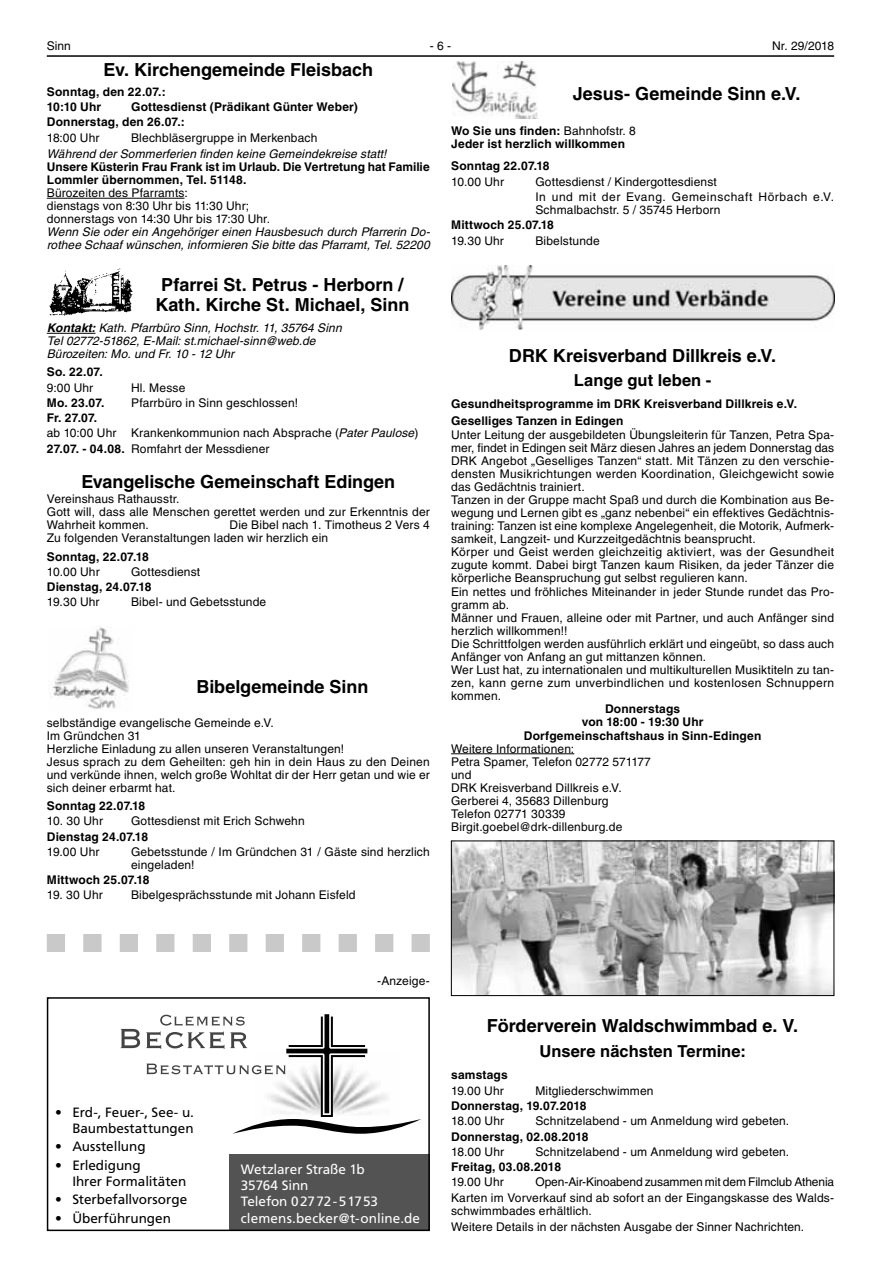
<style>
.page{position:relative;width:881px;height:1263px;background:#fff}
.page>*{position:absolute;margin:0;border:0;box-sizing:border-box;transform-origin:0 0}
.t1{font:700 18px/19.5px "Helvetica LT";color:#000;text-align:center}
.t2{font:700 16.5px "Helvetica LT";color:#000}
.t3{font:13.5px/16.2px "Frutiger";letter-spacing:-.005em;color:#000;text-align:right}
.t4{font:13.5px/16.2px "Frutiger";letter-spacing:-.005em;color:#fff}
.t5{font:12px/13px "Helvetica LT";letter-spacing:.015em;color:#000}
.t6{font:700 12px/13px "Helvetica LT";letter-spacing:.015em;color:#000}
.t7{font:italic 12px/12.9px "Helvetica LT";letter-spacing:.01em;color:#000}
.s1{font-weight:400}
.s2{font-weight:700}
.s3{font-style:italic}
</style>
<div class="page">
<hr style="left:47px;top:55px;width:786px;height:2px;background:#000">
<hr style="left:47px;top:198px;width:137px;height:1px;background:#000">
<hr style="left:47px;top:333px;width:48px;height:1px;background:#000">
<img style="left:49px;top:268px;width:84px;height:48px">
<img style="left:52px;top:627px;width:77px;height:82px">
<hr style="left:451px;top:753px;width:123px;height:1px;background:#000">
<img style="left:452px;top:62px;width:85px;height:57px">
<img style="left:451px;top:265px;width:382px;height:65px">
<img style="left:453px;top:843px;width:378px;height:151px">
<div style="left:451px;top:841px;width:382px;height:155px;border:1px solid #000"></div>
<div style="left:230px;top:1154px;width:199px;height:77px;background:#535353"></div>
<svg style="left:121px;top:1014px;width:300px;height:120px"></svg>
<div style="left:47px;top:997px;width:382px;height:234px;border:2px solid #000"></div>
<svg style="left:47px;top:934px;width:382px;height:18px"></svg>
<p class="t5" style="left:47px;top:39px;width:26px">Sinn</p>
<p class="t5" style="left:429px;top:39px;width:23px">-6-</p>
<p class="t5" style="left:771px;top:39px;width:63px">Nr. 29/2018</p>
<h1 class="t1" style="left:104px;top:61px;width:271px">Ev. Kirchengemeinde Fleisbach</h1>
<p class="t6" style="left:47px;top:85px;width:120px;line-height:15.3px">Sonntag, den 22.07.:<br>10:10 Uhr</p>
<h1 class="t1" style="left:572px;top:86px;width:229px">Jesus- Gemeinde Sinn e.V.</h1>
<p class="t6" style="left:451px;top:125px;width:186px">Wo Sie uns finden: <span class="s1">Bahnhofstr. 8<br></span>Jeder ist herzlich willkommen</p>
<p class="t6" style="left:451px;top:161px;width:100px">Sonntag 22.07.18</p>
<p class="t5" style="left:451px;top:175px;width:54px">10.00 Uhr</p>
<p class="t5" style="left:535px;top:174px;width:300px;line-height:15.3px">Gottesdienst / Kindergottesdienst<br>In und mit der Evang. Gemeinschaft Hörbach e.V.</p>
<p class="t5" style="left:535px;top:203px;width:186px">Schmalbachstr. 5 / 35745 Herborn</p>
<p class="t6" style="left:451px;top:220px;width:104px">Mittwoch 25.07.18</p>
<p class="t5" style="left:451px;top:234px;width:54px">19.30 Uhr</p>
<p class="t5" style="left:535px;top:234px;width:66px">Bibelstunde</p>
<p class="t6" style="left:47px;top:100px;width:312px;line-height:15.3px;text-indent:84px">Gottesdienst (Prädikant Günter Weber)<br>Donnerstag, den 26.07.:</p>
<p class="t5" style="left:47px;top:131px;width:54px">18:00 Uhr</p>
<p class="t5" style="left:131px;top:131px;width:188px">Blechbläsergruppe in Merkenbach</p>
<p class="t7" style="left:47px;top:148px;width:341px">Während der Sommerferien finden keine Gemeindekreise statt!</p>
<p class="t6" style="left:47px;top:162px;width:384px">Unsere Küsterin Frau Frank ist im Urlaub. Die Vertretung hat Familie<br>Lommler übernommen, Tel. 51148.</p>
<p class="t5" style="left:47px;top:186px;width:225px">Bürozeiten des Pfarramts:<br>dienstags von 8:30 Uhr bis 11:30 Uhr; donnerstags von 14:30 Uhr bis 17:30 Uhr.</p>
<p class="t7" style="left:47px;top:225px;width:384px">Wenn Sie oder ein Angehöriger einen Hausbesuch durch Pfarrerin Do&shy;rothee Schaaf wünschen, informieren Sie bitte das Pfarramt, Tel. 52200</p>
<h1 class="t1" style="left:155px;top:277px;width:255px">Pfarrei St. Petrus - Herborn /<br>Kath. Kirche St. Michael, Sinn</h1>
<p class="t7" style="left:47px;top:321px;width:296px"><span class="s2">Kontakt:</span> Kath. Pfarrbüro Sinn, Hochstr. 11, 35764 Sinn<br>Tel 02772-51862, E-Mail: st.michael-sinn@web.de<br>Bürozeiten: Mo. und Fr. 10 - 12 Uhr</p>
<p class="t6" style="left:47px;top:367px;width:57px">So. 22.07.</p>
<p class="t5" style="left:47px;top:381px;width:48px">9:00 Uhr</p>
<p class="t5" style="left:131px;top:381px;width:56px">Hl. Messe</p>
<p class="t6" style="left:47px;top:397px;width:59px">Mo. 23.07.</p>
<p class="t5" style="left:131px;top:396px;width:168px">Pfarrbüro in Sinn geschlossen!</p>
<p class="t5" style="left:47px;top:410px;width:373px;line-height:15.3px"><span class="s2">Fr. 27.07.<br></span>ab 10:00 Uhr Krankenkommunion nach Absprache (<span class="s3">Pater Paulose</span>)<br><span class="s2">27.07. - 04.08.</span> Romfahrt der Messdiener</p>
<h1 class="t1" style="left:81px;top:474px;width:315px">Evangelische Gemeinschaft Edingen</h1>
<p class="t5" style="left:47px;top:493px;width:384px">Vereinshaus Rathausstr.<br>Gott will, dass alle Menschen gerettet werden und zur Erkenntnis der<br>Wahrheit kommen.</p>
<h1 class="t1" style="left:509px;top:348px;width:269px">DRK Kreisverband Dillkreis e.V.</h1>
<h2 class="t2" style="left:573px;top:374px;width:139px">Lange gut leben -</h2>
<p class="t6" style="left:451px;top:396px;width:347px;line-height:17.4px">Gesundheitsprogramme im DRK Kreisverband Dillkreis e.V.<br>Geselliges Tanzen in Edingen</p>
<p class="t5" style="left:451px;top:428px;width:384px">Unter Leitung der ausgebildeten Übungsleiterin für Tanzen, Petra Spa&shy;mer, findet in Edingen seit März diesen Jahres an jedem Donnerstag das DRK Angebot „Geselliges Tanzen“ statt. Mit Tänzen zu den verschie&shy;densten Musikrichtungen werden Koordination, Gleichgewicht sowie das Gedächtnis trainiert.<br>Tanzen in der Gruppe macht Spaß und durch die Kombination aus Be&shy;wegung und Lernen gibt es „ganz nebenbei“ ein effektives Gedächtnis&shy;training: Tanzen ist eine komplexe Angelegenheit, die Motorik, Aufmerk&shy;samkeit, Langzeit- und Kurzzeitgedächtnis beansprucht.<br>Körper und Geist werden gleichzeitig aktiviert, was der Gesundheit zugute kommt. Dabei birgt Tanzen kaum Risiken, da jeder Tänzer die körperliche Beanspruchung gut selbst regulieren kann.<br>Ein nettes und fröhliches Miteinander in jeder Stunde rundet das Pro&shy;gramm ab.<br>Männer und Frauen, alleine oder mit Partner, und auch Anfänger sind herzlich willkommen!!<br>Die Schrittfolgen werden ausführlich erklärt und eingeübt, so dass auch Anfänger von Anfang an gut mittanzen können.<br>Wer Lust hat, zu internationalen und multikulturellen Musiktiteln zu tan&shy;zen, kann gerne zum unverbindlichen und kostenlosen Schnuppern kommen.</p>
<p class="t6" style="left:523px;top:704px;width:239px;text-align:center">Donnerstags<br>von 18:00 - 19:30 Uhr<br>Dorfgemeinschaftshaus in Sinn-Edingen</p>
<p class="t5" style="left:451px;top:742px;width:201px">Weitere Informationen:<br>Petra Spamer, Telefon 02772 571177 und<br>DRK Kreisverband Dillkreis e.V.<br>Gerberei 4, 35683 Dillenburg<br>Telefon 02771 30339<br>Birgit.goebel@drk-dillenburg.de</p>
<p class="t5" style="left:47px;top:519px;width:384px;text-indent:183px">Die Bibel nach 1. Timotheus 2 Vers 4<br>Zu folgenden Veranstaltungen laden wir herzlich ein</p>
<p class="t6" style="left:47px;top:551px;width:103px">Sonntag, 22.07.18</p>
<p class="t5" style="left:47px;top:565px;width:54px">10.00 Uhr</p>
<p class="t5" style="left:131px;top:565px;width:71px">Gottesdienst</p>
<p class="t6" style="left:47px;top:581px;width:106px">Dienstag, 24.07.18</p>
<p class="t5" style="left:47px;top:596px;width:54px">19.30 Uhr</p>
<p class="t5" style="left:131px;top:596px;width:137px">Bibel- und Gebetsstunde</p>
<h1 class="t1" style="left:196px;top:678px;width:173px">Bibelgemeinde Sinn</h1>
<p class="t5" style="left:47px;top:716px;width:384px">selbständige evangelische Gemeinde e.V.<br>Im Gründchen 31<br>Herzliche Einladung zu allen unseren Veranstaltungen!<br>Jesus sprach zu dem Geheilten: geh hin in dein Haus zu den Deinen und verkünde ihnen, welch große Wohltat dir der Herr getan und wie er sich deiner erbarmt hat.</p>
<p class="t6" style="left:47px;top:800px;width:100px">Sonntag 22.07.18</p>
<p class="t5" style="left:47px;top:815px;width:58px">10. 30 Uhr</p>
<p class="t5" style="left:131px;top:815px;width:175px">Gottesdienst mit Erich Schwehn</p>
<p class="t6" style="left:47px;top:831px;width:103px">Dienstag 24.07.18</p>
<p class="t5" style="left:47px;top:845px;width:54px">19.00 Uhr</p>
<p class="t5" style="left:131px;top:845px;width:300px">Gebetsstunde / Im Gründchen 31 / Gäste sind herzlich eingeladen!</p>
<p class="t6" style="left:47px;top:874px;width:104px">Mittwoch 25.07.18</p>
<p class="t5" style="left:47px;top:889px;width:57px">19. 30 Uhr</p>
<p class="t5" style="left:131px;top:889px;width:226px">Bibelgesprächsstunde mit Johann Eisfeld</p>
<p class="t3" style="left:55px;top:1104px;width:140px">• Erd-, Feuer-, See- u.<br>Baumbestattungen</p>
<p class="t3" style="left:55px;top:1138px;width:92px">• Ausstellung</p>
<p class="t3" style="left:72px;top:1157px;width:115px;text-align:left;text-indent:-17px">• Erledigung<br>Ihrer Formalitäten</p>
<p class="t3" style="left:55px;top:1191px;width:133px">• Sterbefallvorsorge</p>
<p class="t3" style="left:55px;top:1210px;width:117px">• Überführungen</p>
<p class="t5" style="left:377px;top:974px;width:54px">-Anzeige-</p>
<p class="t4" style="left:241px;top:1161px;width:181px">Wetzlarer Straße 1b<br>35764 Sinn<br>Telefon 02772-51753 clemens.becker@t-online.de</p>
<h1 class="t1" style="left:486px;top:1018px;width:313px">Förderverein Waldschwimmbad e. V.</h1>
<h2 class="t2" style="left:539px;top:1044px;width:208px">Unsere nächsten Termine:</h2>
<p class="t6" style="left:451px;top:1070px;width:58px">samstags</p>
<p class="t5" style="left:451px;top:1084px;width:54px">19.00 Uhr</p>
<p class="t5" style="left:535px;top:1084px;width:120px">Mitgliederschwimmen</p>
<p class="t6" style="left:451px;top:1100px;width:137px">Donnerstag, 19.07.2018</p>
<p class="t5" style="left:451px;top:1114px;width:54px">18.00 Uhr</p>
<p class="t5" style="left:535px;top:1114px;width:255px">Schnitzelabend - um Anmeldung wird gebeten.</p>
<p class="t6" style="left:451px;top:1131px;width:139px">Donnerstag, 02.08.2018</p>
<p class="t5" style="left:451px;top:1145px;width:54px">18.00 Uhr</p>
<p class="t5" style="left:535px;top:1145px;width:255px">Schnitzelabend - um Anmeldung wird gebeten.</p>
<p class="t6" style="left:451px;top:1161px;width:111px">Freitag, 03.08.2018</p>
<p class="t5" style="left:451px;top:1176px;width:54px">19.00 Uhr</p>
<p class="t5" style="left:451px;top:1174px;width:384px;line-height:15.3px;text-align:right">Open-Air-Kinoabend zusammen mit dem Filmclub Athenia<br>Karten im Vorverkauf sind ab sofort an der Eingangskasse des Walds-</p>
<p class="t5" style="left:451px;top:1202px;width:354px;line-height:16.5px">schwimmbades erhältlich.<br>Weitere Details in der nächsten Ausgabe der Sinner Nachrichten.</p>
</div>
